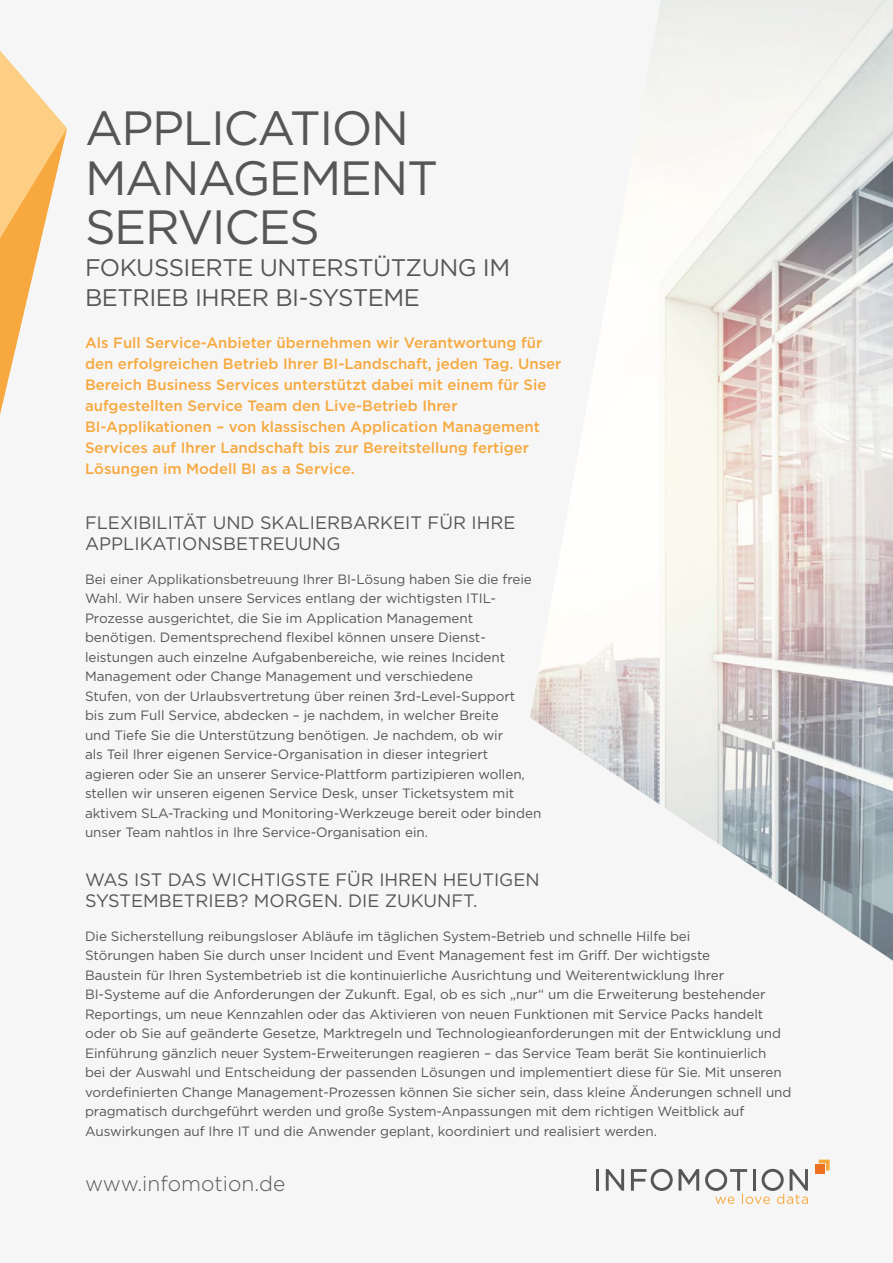
<style>
.page{position:relative;width:893px;height:1263px;background:#f6f6f6}
.page>*{position:absolute;margin:0;border:0;box-sizing:border-box;transform-origin:0 0}
.t1{font:48px/49.5px "Gotham";letter-spacing:-.03em;color:#565655}
.t2{font:24px/30px "Gotham";letter-spacing:-.02em;color:#565655}
.t3{font:300 21px "Gotham";color:#565655}
.t4{font:18px/21px "Gotham";color:#565655}
.t5{font:500 15px/21px "Gotham";color:#f7a93f}
.t6{font:13.5px/19.5px "Gotham";letter-spacing:-.005em;color:#565655}
</style>
<div class="page">
<svg style="left:0;top:50px;width:67px;height:365px"></svg>
<img style="left:530px;top:0;width:363px;height:961px">
<div style="left:815px;top:1164px;width:10px;height:10px;background:#ee7122"></div>
<svg style="left:819px;top:1159px;width:11px;height:11px"></svg>
<hr style="left:596px;top:1169px;width:3px;height:22px;background:#565655">
<svg style="left:606px;top:1169px;width:18px;height:22px"></svg>
<svg style="left:679px;top:1169px;width:20px;height:22px"></svg>
<svg style="left:631px;top:1169px;width:42px;height:22px"></svg>
<svg style="left:705px;top:1169px;width:103px;height:35px"></svg>
<h1 class="t1" style="left:85px;top:102px;width:355px">APPLICATION<br>MANAGEMENT<br>SERVICES</h1>
<h2 class="t2" style="left:85px;top:252px;width:427px">FOKUSSIERTE UNTERSTÜTZUNG IM<br>BETRIEB IHRER BI-SYSTEME</h2>
<p class="t5" style="left:85px;top:332px;width:478px">Als Full Service-Anbieter übernehmen wir Verantwortung für den erfolgreichen Betrieb Ihrer BI-Landschaft, jeden Tag. Unser Bereich Business Services unterstützt dabei mit einem für Sie aufgestellten Service Team den Live-Betrieb Ihrer BI-Applikationen – von klassischen Application Management Services auf Ihrer Landschaft bis zur Bereitstellung fertiger Lösungen im Modell BI as a Service.</p>
<h3 class="t4" style="left:85px;top:512px;width:432px">FLEXIBILITÄT UND SKALIERBARKEIT FÜR IHRE<br>APPLIKATIONSBETREUUNG</h3>
<p class="t6" style="left:85px;top:569px;width:458px">Bei einer Applikationsbetreuung Ihrer BI-Lösung haben Sie die freie Wahl. Wir haben unsere Services entlang der wichtigsten ITIL-Prozesse ausgerichtet, die Sie im Application Management benötigen. Dementsprechend flexibel können unsere Dienst&shy;leistungen auch einzelne Aufgabenbereiche, wie reines Incident Management oder Change Management und verschiedene<br>Stufen, von der Urlaubsvertretung über reinen 3rd-Level-Support<br>bis zum Full Service, abdecken – je nachdem, in welcher Breite<br>und Tiefe Sie die Unterstützung benötigen. Je nachdem, ob wir<br>als Teil Ihrer eigenen Service-Organisation in dieser integriert<br>agieren oder Sie an unserer Service-Plattform partizipieren wollen, stellen wir unseren eigenen Service Desk, unser Ticketsystem mit aktivem SLA-Tracking und Monitoring-Werkzeuge bereit oder binden unser Team nahtlos in Ihre Service-Organisation ein.</p>
<h3 class="t4" style="left:85px;top:869px;width:456px">WAS IST DAS WICHTIGSTE FÜR IHREN HEUTIGEN<br>SYSTEMBETRIEB? MORGEN. DIE ZUKUNFT.</h3>
<p class="t6" style="left:85px;top:926px;width:708px">Die Sicherstellung reibungsloser Abläufe im täglichen System-Betrieb und schnelle Hilfe bei<br>Störungen haben Sie durch unser Incident und Event Management fest im Griff. Der wichtigste<br>Baustein für Ihren Systembetrieb ist die kontinuierliche Ausrichtung und Weiterentwicklung Ihrer BI-Systeme auf die Anforderungen der Zukunft. Egal, ob es sich „nur“ um die Erweiterung bestehender Reportings, um neue Kennzahlen oder das Aktivieren von neuen Funktionen mit Service Packs handelt oder ob Sie auf geänderte Gesetze, Marktregeln und Technologieanforderungen mit der Entwicklung und Einführung gänzlich neuer System-Erweiterungen reagieren – das Service Team berät Sie kontinuierlich<br>bei der Auswahl und Entscheidung der passenden Lösungen und implementiert diese für Sie. Mit unseren vordefinierten Change Management-Prozessen können Sie sicher sein, dass kleine Änderungen schnell und pragmatisch durchgeführt werden und große System-Anpassungen mit dem richtigen Weitblick auf Auswirkungen auf Ihre IT und die Anwender geplant, koordiniert und realisiert werden.</p>
<h3 class="t3" style="left:85px;top:1170px;width:202px">www.infomotion.de</h3>
</div>
